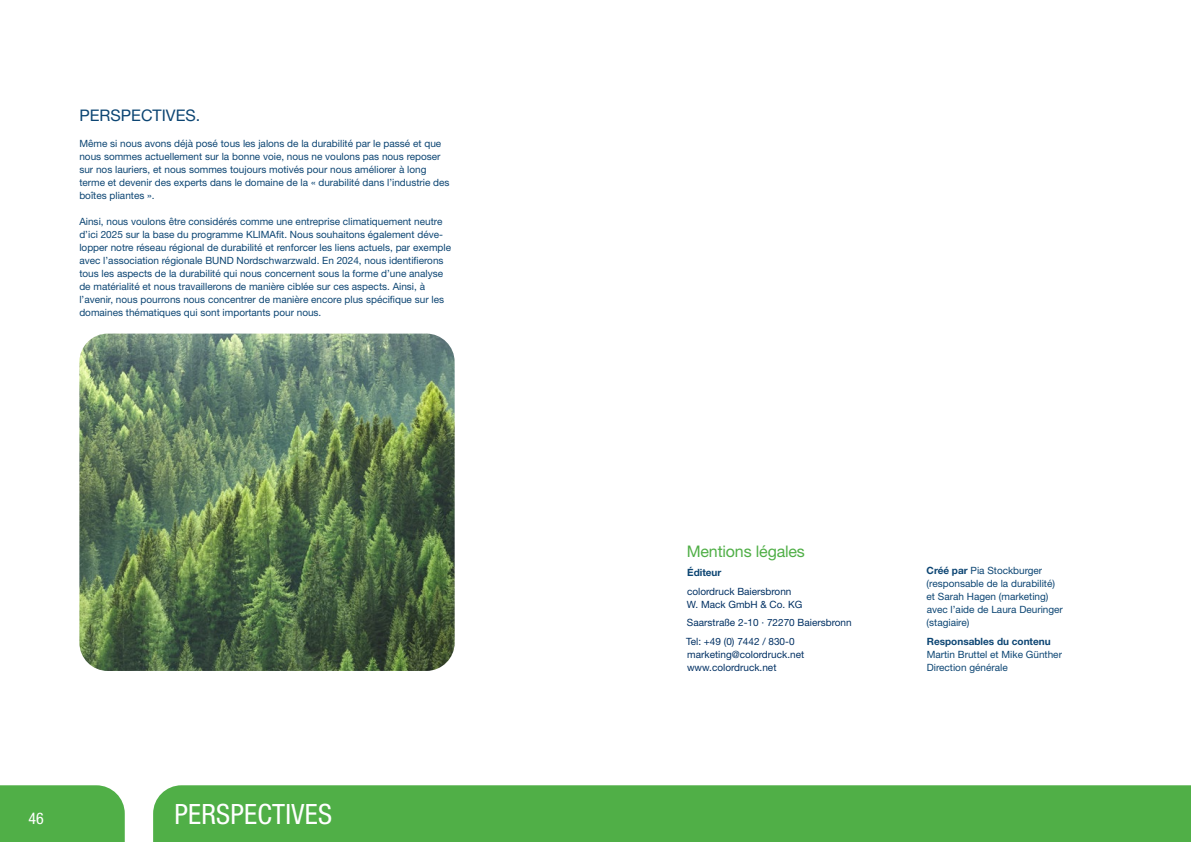
<style>
.page{position:relative;width:1191px;height:842px;background:#fff}
.page>*{position:absolute;margin:0;border:0;box-sizing:border-box;transform-origin:0 0}
.t1{font:condensed 28px "Helvetica Neue LT Std";letter-spacing:.01em;color:#fff}
.t2{font:16px "Helvetica Neue LT Std";letter-spacing:-.01em;color:#50af47}
.t3{font:16px "Helvetica Neue LT Std";color:#0c4573}
.t4{font:condensed 16px "Helvetica Neue LT Std";color:#fff}
.t5{font:10px/13px "Helvetica Neue LT Std";color:#0c4573}
.t6{font:10px/13px "Helvetica Neue LT Std";color:#003063}
.t7{font:700 10px "Helvetica Neue LT Std";color:#0c4573}
.s1{font-weight:700}
</style>
<div class="page">
<div style="left:153px;top:785px;width:1038px;height:57px;background:#50af47"></div>
<div style="left:0;top:785px;width:125px;height:57px;background:#50af47"></div>
<img style="left:79px;top:334px;width:375px;height:337px">
<h2 class="t3" style="left:79px;top:106px;width:122px">PERSPECTIVES.</h2>
<p class="t5" style="left:79px;top:137px;width:372px">Même si nous avons déjà posé tous les jalons de la durabilité par le passé et que nous sommes actuellement sur la bonne voie, nous ne voulons pas nous reposer sur nos lauriers, et nous sommes toujours motivés pour nous améliorer à long terme et devenir des experts dans le domaine de la « durabilité dans l’industrie des boîtes pliantes ».</p>
<p class="t5" style="left:79px;top:215px;width:373px">Ainsi, nous voulons être considérés comme une entreprise climatiquement neutre d’ici 2025 sur la base du programme KLIMAfit. Nous souhaitons également déve&shy;lopper notre réseau régional de durabilité et renforcer les liens actuels, par exemple avec l’association régionale BUND Nordschwarzwald. En 2024, nous identifierons tous les aspects de la durabilité qui nous concernent sous la forme d’une analyse de matérialité et nous travaillerons de manière ciblée sur ces aspects. Ainsi, à l’avenir, nous pourrons nous concentrer de manière encore plus spécifique sur les domaines thématiques qui sont importants pour nous.</p>
<h2 class="t4" style="left:28px;top:809px;width:17px">46</h2>
<h1 class="t1" style="left:174px;top:797px;width:159px">PERSPECTIVES</h1>
<h2 class="t2" style="left:686px;top:542px;width:120px">Mentions légales</h2>
<p class="t7" style="left:687px;top:566px;width:36px">Éditeur</p>
<p class="t6" style="left:687px;top:584px;width:117px">colordruck Baiersbronn<br>W. Mack GmbH &amp; Co. KG</p>
<p class="t6" style="left:686px;top:613px;width:167px;line-height:18.7px">Saarstraße 2-10 ∙ 72270 Baiersbronn<br>Tel: +49 (0) 7442 / 830-0</p>
<p class="t6" style="left:687px;top:648px;width:119px">marketing@colordruck.net www.colordruck.net</p>
<p class="t5" style="left:926px;top:564px;width:138px"><span class="s1">Créé par</span> Pia Stockburger (responsable de la durabilité) et Sarah Hagen (marketing) avec l’aide de Laura Deuringer (stagiaire)</p>
<p class="t7" style="left:926px;top:635px;width:125px">Responsables du contenu</p>
<p class="t5" style="left:926px;top:648px;width:137px">Martin Bruttel et Mike Günther<br>Direction générale</p>
</div>
